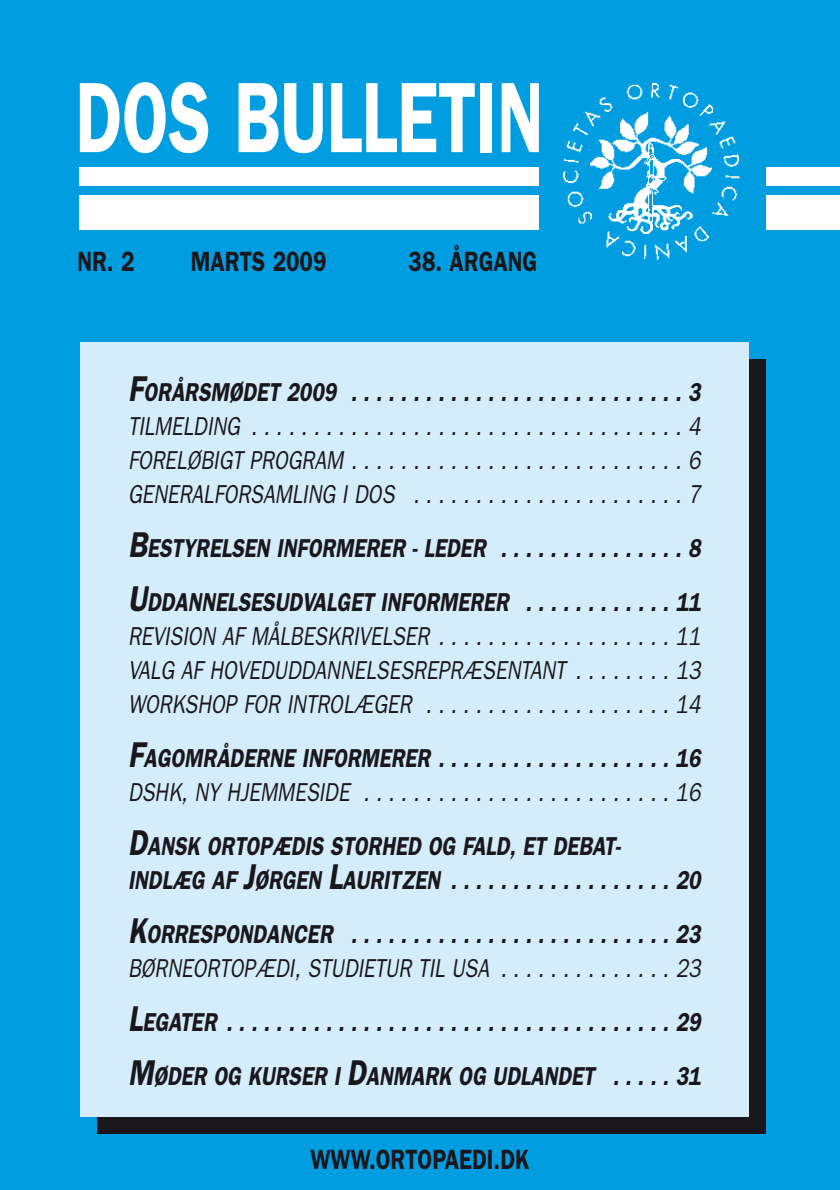
<style>
.page{position:relative;width:840px;height:1190px;background:#009ee0}
.page>*{position:absolute;margin:0;border:0;box-sizing:border-box;transform-origin:0 0}
.t1{font:600 100.6px "Franklin Gothic";color:#fff;scale:.7 1}
.t2{font:600 28px "Franklin Gothic";color:#1a171c;scale:.8 1}
.t3{font:italic 26px/34px "Franklin Gothic";color:#1a171c;text-align:justify;scale:.8 1}
.t4{font:italic 600 26px/54px "Franklin Gothic";color:#1a171c;scale:.8 1}
.s1{font-weight:600;font-size:36px}
.s2{font-weight:600}
.s3{font-size:36px}
</style>
<div class="page">
<div style="left:80px;top:195px;width:459px;height:34px;background:#fff"></div>
<div style="left:766px;top:195px;width:74px;height:34px;background:#fff"></div>
<div style="left:80px;top:167px;width:459px;height:19px;background:#fff"></div>
<div style="left:766px;top:167px;width:74px;height:19px;background:#fff"></div>
<img style="left:563px;top:83px;width:177px;height:176px">
<div style="left:97px;top:359px;width:669px;height:775px;background:#1a171c"></div>
<div style="left:80px;top:342px;width:669px;height:775px;background:#d5edfa"></div>
<h1 class="t1" style="left:76px;top:83px;width:670px">DOS BULLETIN</h1>
<p class="t2" style="left:77px;top:252px;width:73px">NR. 2</p>
<p class="t2" style="left:191px;top:252px;width:171px">MARTS 2009</p>
<p class="t2" style="left:409px;top:252px;width:162px">38. ÅRGANG</p>
<p class="t3" style="left:128px;top:377px;width:722px"><span class="s1">F</span><span class="s2">ORÅRSMØDET 2009 . . . . . . . . . . . . . . . . . . . . . . . . . . . 3<br></span>TILMELDING . . . . . . . . . . . . . . . . . . . . . . . . . . . . . . . . . . . 4<br>FORELØBIGT PROGRAM . . . . . . . . . . . . . . . . . . . . . . . . . . . 6<br>GENERALFORSAMLING I DOS . . . . . . . . . . . . . . . . . . . . . . 7</p>
<p class="t4" style="left:128px;top:523px;width:722px"><span class="s3">B</span>ESTYRELSEN INFORMERER - LEDER . . . . . . . . . . . . . . . 8<br><span class="s3">U</span>DDANNELSESUDVALGET INFORMERER . . . . . . . . . . . . 11</p>
<p class="t3" style="left:128px;top:621px;width:722px">REVISION AF MÅLBESKRIVELSER . . . . . . . . . . . . . . . . . . . 11<br>VALG AF HOVEDUDDANNELSESREPRÆSENTANT . . . . . . . . 13<br>WORKSHOP FOR INTROLÆGER . . . . . . . . . . . . . . . . . . . . 14</p>
<p class="t3" style="left:128px;top:743px;width:722px"><span class="s1">F</span><span class="s2">AGOMRÅDERNE INFORMERER . . . . . . . . . . . . . . . . . . . 16<br></span>DSHK, NY HJEMMESIDE . . . . . . . . . . . . . . . . . . . . . . . . . 16</p>
<p class="t4" style="left:128px;top:831px;width:722px;line-height:34px"><span class="s3">D</span>ANSK ORTOPÆDIS STORHED OG FALD, ET DEBAT-<br>INDLÆG AF <span class="s3">J</span>ØRGEN <span class="s3">L</span>AURITZEN . . . . . . . . . . . . . . . . . . 20</p>
<p class="t3" style="left:128px;top:919px;width:722px"><span class="s1">K</span><span class="s2">ORRESPONDANCER . . . . . . . . . . . . . . . . . . . . . . . . . . 23<br></span>BØRNEORTOPÆDI, STUDIETUR TIL USA . . . . . . . . . . . . . . 23</p>
<p class="t4" style="left:128px;top:997px;width:722px"><span class="s3">L</span>EGATER . . . . . . . . . . . . . . . . . . . . . . . . . . . . . . . . . . . . 29<br><span class="s3">M</span>ØDER OG KURSER I <span class="s3">D</span>ANMARK OG UDLANDET . . . . . 31</p>
<p class="t2" style="left:310px;top:1150px;width:275px">WWW.ORTOPAEDI.DK</p>
</div>
